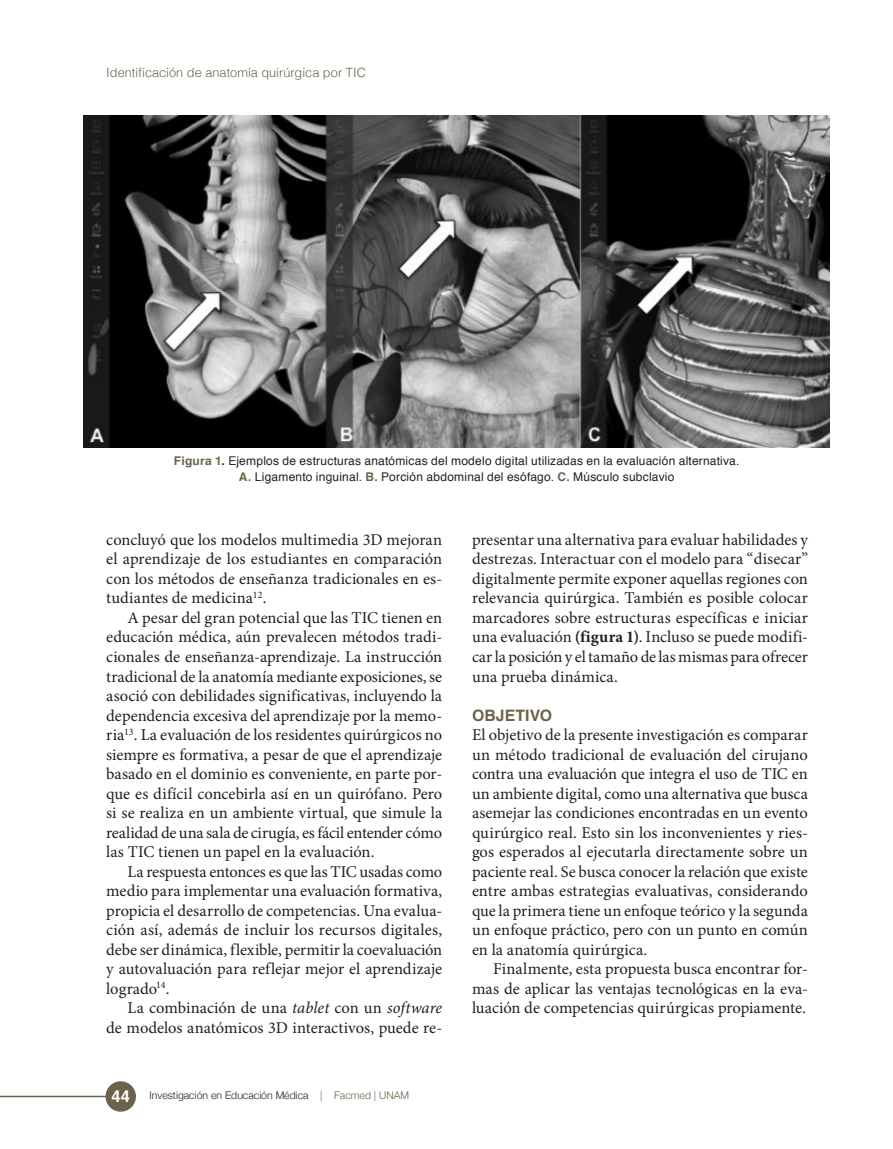
<style>
.page{position:relative;width:893px;height:1149px;background:#fff}
.page>*{position:absolute;margin:0;border:0;box-sizing:border-box;transform-origin:0 0}
.C_de_texto{font:16.5px/19.5px "Minion Pro";color:#231f20;text-align:justify}
.PP{font:16.5px/19.5px "Minion Pro";color:#231f20;text-align:justify}
.St__1{font:700 15.75px "Helvetica";letter-spacing:.01em;color:#6c634a}
.COrnisa_izquierda{font:300 12.75px "Helvetica";color:#6c634a}
.pie_de_tabla_Tit_fig{font:12px/16.5px "Helvetica";letter-spacing:.015em;color:#231f20;text-align:center}
.t1{font:300 10.5px "Helvetica Neue";color:#231f20}
.s1{font-weight:700;color:#6c634a}
.s2{font-weight:700}
.s3{font-style:italic}
.s4{font-family:"Helvetica";font-weight:700;font-size:16.5px;color:#fff}
.s5{color:#6c634a}
</style>
<div class="page">
<svg style="left:106px;top:1080px;width:30px;height:31px"></svg>
<div style="left:106px;top:1081px;width:29px;height:29px;background:#6c634a;border-radius:50%"></div>
<hr style="left:0;top:1095px;width:107px;height:1px;background:#6c634a">
<img style="left:84px;top:116px;width:746px;height:331px">
<p class="COrnisa_izquierda" style="left:106px;top:61px;width:261px">Identificación de anatomía quirúrgica por TIC</p>
<p class="pie_de_tabla_Tit_fig" style="left:174px;top:452px;width:567px"><span class="s1">Figura 1</span><span class="s2">.</span> Ejemplos de estructuras anatómicas del modelo digital utilizadas en la evaluación alternativa.<br><span class="s1">A.</span> Ligamento inguinal. <span class="s1">B.</span> Porción abdominal del esófago. <span class="s1">C.</span> Músculo subclavio</p>
<p class="C_de_texto" style="left:106px;top:530px;width:337px">concluyó que los modelos multimedia 3D mejoran el aprendizaje de los estudiantes en comparación con los métodos de enseñanza tradicionales en es&shy;tudiantes de medicina<sup>12</sup>.</p>
<p class="C_de_texto" style="left:106px;top:608px;width:337px;text-indent:21px">A pesar del gran potencial que las TIC tienen en educación médica, aún prevalecen métodos tradi&shy;cionales de enseñanza-aprendizaje. La instrucción tradicional de la anatomía mediante exposiciones, se asoció con debilidades significativas, incluyendo la dependencia excesiva del aprendizaje por la memo&shy;ria<sup>13</sup>. La evaluación de los residentes quirúrgicos no siempre es formativa, a pesar de que el aprendizaje basado en el dominio es conveniente, en parte por&shy;que es difícil concebirla así en un quirófano. Pero si se realiza en un ambiente virtual, que simule la realidad de una sala de cirugía, es fácil entender cómo las TIC tienen un papel en la evaluación.</p>
<p class="C_de_texto" style="left:106px;top:861px;width:337px;text-indent:21px">La respuesta entonces es que las TIC usadas como medio para implementar una evaluación formativa, propicia el desarrollo de competencias. Una evalua&shy;ción así, además de incluir los recursos digitales, debe ser dinámica, flexible, permitir la coevaluación y autovaluación para reflejar mejor el aprendizaje logrado<sup>14</sup>.</p>
<p class="C_de_texto" style="left:106px;top:998px;width:337px;text-align:right">La combinación de una <span class="s3">tablet</span> con un <span class="s3">software<br></span>de modelos anatómicos 3D interactivos, puede re-</p>
<p class="t1" style="left:112px;top:1086px;width:299px"><span class="s4">44</span> Investigación en Educación Médica <span class="s5">| Facmed | UNAM</span></p>
<p class="C_de_texto" style="left:472px;top:530px;width:337px">presentar una alternativa para evaluar habilidades y destrezas. Interactuar con el modelo para “disecar” digitalmente permite exponer aquellas regiones con relevancia quirúrgica. También es posible colocar marcadores sobre estructuras específicas e iniciar una evaluación <span class="s2">(figura 1)</span>. Incluso se puede modifi&shy;car la posición y el tamaño de las mismas para ofrecer una prueba dinámica.</p>
<p class="St__1" style="left:472px;top:702px;width:82px">OBJETIVO</p>
<p class="PP" style="left:472px;top:725px;width:337px">El objetivo de la presente investigación es comparar un método tradicional de evaluación del cirujano contra una evaluación que integra el uso de TIC en un ambiente digital, como una alternativa que busca asemejar las condiciones encontradas en un evento quirúrgico real. Esto sin los inconvenientes y ries&shy;gos esperados al ejecutarla directamente sobre un paciente real. Se busca conocer la relación que existe entre ambas estrategias evaluativas, considerando que la primera tiene un enfoque teórico y la segunda un enfoque práctico, pero con un punto en común en la anatomía quirúrgica.</p>
<p class="C_de_texto" style="left:472px;top:959px;width:337px;text-indent:21px">Finalmente, esta propuesta busca encontrar for&shy;mas de aplicar las ventajas tecnológicas en la eva&shy;luación de competencias quirúrgicas propiamente.</p>
</div>
